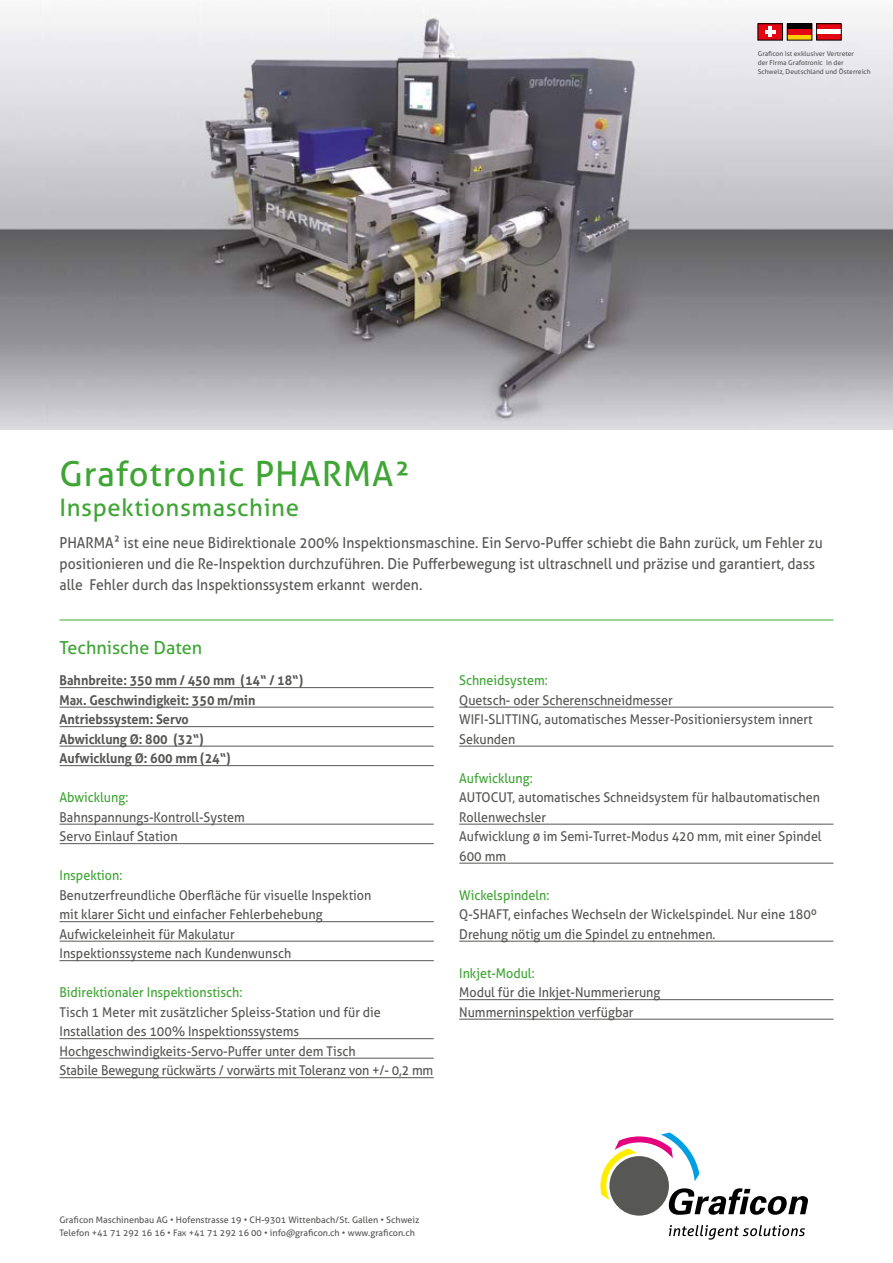
<style>
.page{position:relative;width:893px;height:1263px;background:#fff}
.page>*{position:absolute;margin:0;border:0;box-sizing:border-box;transform-origin:0 0}
.t1{font:34.5px "Aller";letter-spacing:.025em;color:#3fa535}
.t2{font:24px "Aller";letter-spacing:.025em;color:#3fa535}
.t3{font:18px "Aller";color:#3fa535}
.t4{font:15px/21px "Aller";color:#575756;scale:.93 1}
.t5{font:13.5px/19.5px "Aller";color:#575756;scale:.93 1}
.t6{font:700 13.5px/19.5px "Aller";color:#575756;scale:.93 1}
.t7{font:13.5px "Aller";color:#3fa535;scale:.93 1}
.t8{font:9px/13.5px "Aller";color:#575756}
.t9{font:6.75px/9px "Aller";color:#575756}
</style>
<div class="page">
<img style="left:0;top:8px;width:893px;height:421px">
<hr style="left:60px;top:687px;width:374px;height:1px;background:#575756">
<hr style="left:60px;top:707px;width:374px;height:1px;background:#575756">
<hr style="left:60px;top:726px;width:374px;height:1px;background:#575756">
<hr style="left:60px;top:746px;width:374px;height:1px;background:#575756">
<hr style="left:60px;top:765px;width:374px;height:1px;background:#575756">
<hr style="left:60px;top:824px;width:374px;height:1px;background:#575756">
<hr style="left:60px;top:843px;width:374px;height:1px;background:#575756">
<hr style="left:60px;top:921px;width:374px;height:1px;background:#575756">
<hr style="left:60px;top:941px;width:374px;height:1px;background:#575756">
<hr style="left:60px;top:960px;width:374px;height:1px;background:#575756">
<hr style="left:60px;top:1038px;width:374px;height:1px;background:#575756">
<hr style="left:60px;top:1058px;width:374px;height:1px;background:#575756">
<hr style="left:60px;top:1077px;width:374px;height:1px;background:#575756">
<hr style="left:459px;top:707px;width:374px;height:1px;background:#575756">
<hr style="left:459px;top:746px;width:374px;height:1px;background:#575756">
<hr style="left:459px;top:824px;width:374px;height:1px;background:#575756">
<hr style="left:459px;top:863px;width:374px;height:1px;background:#575756">
<hr style="left:459px;top:941px;width:374px;height:1px;background:#575756">
<hr style="left:459px;top:999px;width:374px;height:1px;background:#575756">
<hr style="left:459px;top:1019px;width:374px;height:1px;background:#575756">
<hr style="left:60px;top:620px;width:773px;height:1px;background:#3fa535">
<div style="left:817px;top:24px;width:24px;height:5px;background:#e30613"></div>
<div style="left:817px;top:29px;width:24px;height:6px;background:#fff"></div>
<div style="left:817px;top:35px;width:24px;height:5px;background:#e30613"></div>
<div style="left:758px;top:24px;width:25px;height:16px;background:#e30613"></div>
<svg style="left:769px;top:27px;width:3px;height:10px"></svg>
<hr style="left:765px;top:30px;width:10px;height:4px;background:#fff">
<div style="left:787px;top:35px;width:25px;height:5px;background:#ffcd00"></div>
<div style="left:787px;top:24px;width:25px;height:5px;background:#000"></div>
<div style="left:787px;top:29px;width:25px;height:6px;background:#e30613"></div>
<div style="left:787px;top:24px;width:25px;height:16px;border:1px solid #000"></div>
<svg style="left:600px;top:1132px;width:208px;height:83px"></svg>
<svg style="left:669px;top:1225px;width:136px;height:14px"></svg>
<p class="t9" style="left:758px;top:49px;width:114px">Graficon ist exklusiver Vertreter<br>der Firma Grafotronic in der<br>Schweiz, Deutschland und Österreich</p>
<h1 class="t1" style="left:60px;top:452px;width:352px">Grafotronic PHARMA²</h1>
<h2 class="t2" style="left:60px;top:492px;width:241px">Inspektionsmaschine</h2>
<p class="t4" style="left:60px;top:532px;width:822px">PHARMA2 ist eine neue Bidirektionale 200% Inspektionsmaschine. Ein Servo-Puffer schiebt die Bahn zurück, um Fehler zu positionieren und die Re-Inspektion durchzuführen. Die Pufferbewegung ist ultraschnell und präzise und garantiert, dass alle Fehler durch das Inspektionssystem erkannt werden.</p>
<h3 class="t3" style="left:60px;top:637px;width:144px">Technische Daten</h3>
<p class="t6" style="left:60px;top:671px;width:264px">Bahnbreite: 350 mm / 450 mm (14“ / 18“)<br>Max. Geschwindigkeit: 350 m/min<br>Antriebssystem: Servo<br>Abwicklung Ø: 800 (32“)<br>Aufwicklung Ø: 600 mm (24“)</p>
<p class="t7" style="left:60px;top:789px;width:76px">Abwicklung:</p>
<p class="t5" style="left:60px;top:807px;width:201px">Bahnspannungs-Kontroll-System<br>Servo Einlauf Station</p>
<p class="t7" style="left:60px;top:867px;width:69px">Inspektion:</p>
<p class="t5" style="left:60px;top:885px;width:337px">Benutzerfreundliche Oberfläche für visuelle Inspektion mit klarer Sicht und einfacher Fehlerbehebung Aufwickeleinheit für Makulatur<br>Inspektionssysteme nach Kundenwunsch</p>
<p class="t7" style="left:60px;top:984px;width:198px">Bidirektionaler Inspektionstisch:</p>
<p class="t5" style="left:60px;top:1002px;width:403px">Tisch 1 Meter mit zusätzlicher Spleiss-Station und für die Installation des 100% Inspektionssystems Hochgeschwindigkeits-Servo-Puffer unter dem Tisch<br>Stabile Bewegung rückwärts / vorwärts mit Toleranz von +/- 0,2 mm</p>
<p class="t7" style="left:459px;top:672px;width:97px">Schneidsystem:</p>
<p class="t5" style="left:459px;top:690px;width:382px">Quetsch- oder Scherenschneidmesser<br>WIFI-SLITTING, automatisches Messer-Positioniersystem innert<br>Sekunden</p>
<p class="t7" style="left:459px;top:770px;width:80px">Aufwicklung:</p>
<p class="t5" style="left:459px;top:788px;width:391px">AUTOCUT, automatisches Schneidsystem für halbautomatischen Rollenwechsler<br>Aufwicklung Ø im Semi-Turret-Modus 420 mm, mit einer Spindel 600 mm</p>
<p class="t7" style="left:459px;top:887px;width:99px">Wickelspindeln:</p>
<p class="t5" style="left:459px;top:905px;width:386px">Q-SHAFT, einfaches Wechseln der Wickelspindel. Nur eine 180⁰<br>Drehung nötig um die Spindel zu entnehmen.</p>
<p class="t7" style="left:459px;top:965px;width:83px">Inkjet-Modul:</p>
<p class="t5" style="left:459px;top:983px;width:218px">Modul für die Inkjet-Nummerierung<br>Nummerninspektion verfügbar</p>
<p class="t8" style="left:60px;top:1213px;width:361px">Graficon Maschinenbau AG • Hofenstrasse 19 • CH-9301 Wittenbach/St. Gallen • Schweiz<br>Telefon +41 71 292 16 16 • Fax +41 71 292 16 00 • info@graficon.ch • www.graficon.ch</p>
</div>
